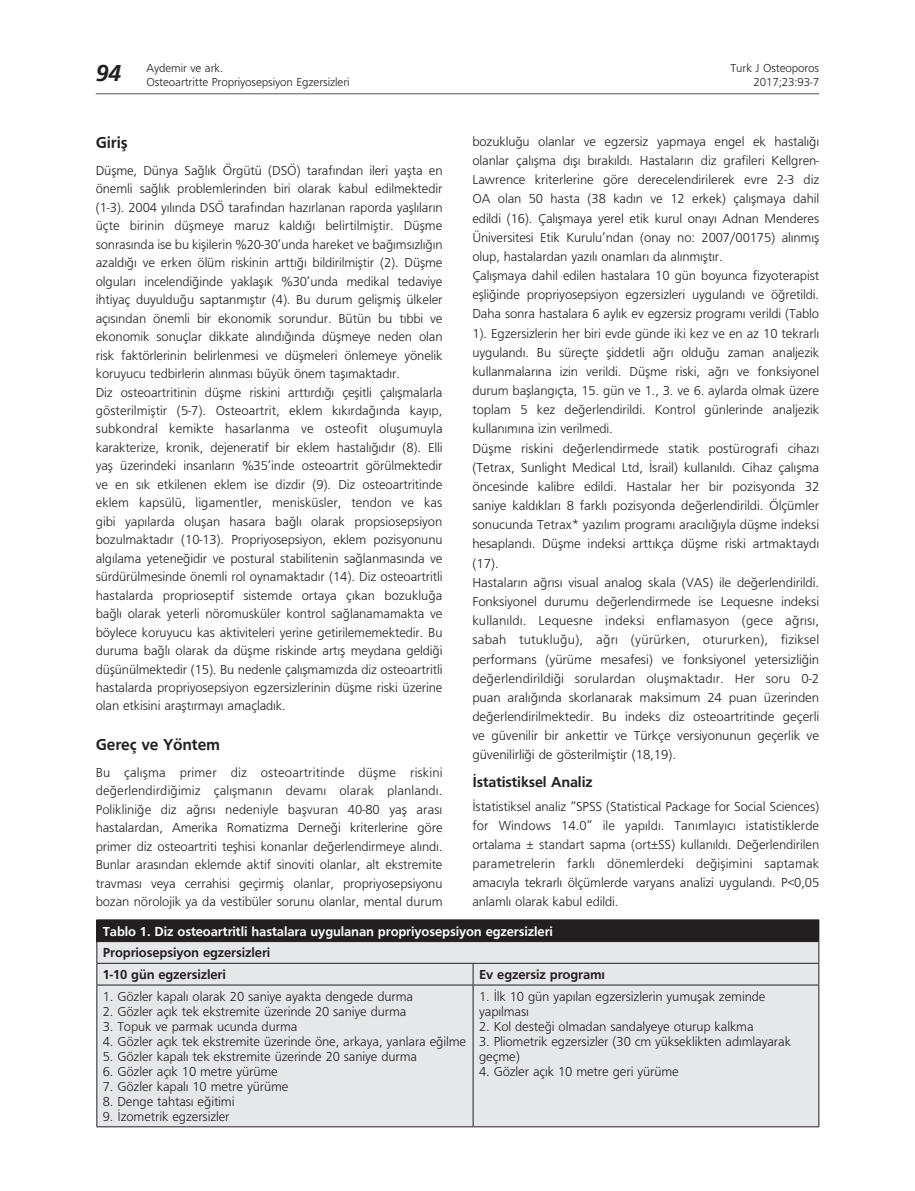
<style>
.page{position:relative;width:915px;height:1191px;background:#fff}
.page>*{position:absolute;margin:0;border:0;box-sizing:border-box;transform-origin:0 0}
.t1{font:24px "Frugal Bold Italic Tr";color:#231f20}
.ARABASLIK{font:16.5px "Frugal Bold Tr";letter-spacing:-.01em;color:#231f20}
.YAZI_BOLD{font:15px "Frugal Bold Tr";letter-spacing:-.01em;color:#231f20}
.YAZI{font:13.5px/18.5px "Frugal Normal Tr";letter-spacing:-.01em;color:#231f20;text-align:justify}
.TABLO_YAZI{font:13.5px/15px "Frugal Normal Tr";letter-spacing:-.01em;color:#231f20}
.TABLO_BASLIK{font:13.5px "Frugal Bold Tr";letter-spacing:-.01em;color:#fff}
.TABLO_ARA_BASLIK{font:13.5px "Frugal Bold Tr";letter-spacing:-.01em;color:#231f20}
.t2{font:12px "Frugal Normal Tr";letter-spacing:-.01em;color:#231f20}
</style>
<div class="page">
<hr style="left:96px;top:94px;width:723px;height:1px;background:#57585a">
<div style="left:97px;top:920px;width:721px;height:21px;background:#231f20"></div>
<div style="left:97px;top:942px;width:721px;height:184px;background:#e6e7e9"></div>
<hr style="left:96px;top:919px;width:377px;height:1px;background:#231f20">
<hr style="left:473px;top:919px;width:346px;height:1px;background:#231f20">
<hr style="left:96px;top:941px;width:377px;height:1px;background:#231f20">
<hr style="left:473px;top:941px;width:346px;height:1px;background:#231f20">
<hr style="left:96px;top:963px;width:377px;height:1px;background:#231f20">
<svg style="left:96px;top:920px;width:1px;height:64px"></svg>
<hr style="left:473px;top:963px;width:346px;height:1px;background:#231f20">
<svg style="left:472px;top:963px;width:1px;height:21px"></svg>
<svg style="left:818px;top:920px;width:1px;height:64px"></svg>
<hr style="left:96px;top:984px;width:377px;height:1px;background:#231f20">
<hr style="left:96px;top:985px;width:1px;height:141px;background:#231f20">
<hr style="left:473px;top:984px;width:346px;height:1px;background:#231f20">
<hr style="left:472px;top:985px;width:1px;height:141px;background:#231f20">
<hr style="left:818px;top:985px;width:1px;height:141px;background:#231f20">
<hr style="left:96px;top:1126px;width:377px;height:1px;background:#231f20">
<hr style="left:473px;top:1126px;width:346px;height:1px;background:#231f20">
<p class="t1" style="left:96px;top:59px;width:27px">94</p>
<p class="t2" style="left:146px;top:62px;width:78px">Aydemir ve ark.</p>
<p class="t2" style="left:146px;top:75px;width:205px">Osteoartritte Propriyosepsiyon Egzersizleri</p>
<p class="t2" style="left:730px;top:62px;width:90px">Turk J Osteoporos</p>
<p class="t2" style="left:753px;top:75px;width:67px">2017;23:93-7</p>
<p class="YAZI" style="left:472px;top:132px;width:348px;line-height:19.2px">bozukluğu olanlar ve egzersiz yapmaya engel ek hastalığı olanlar çalışma dışı bırakıldı. Hastaların diz grafileri Kellgren-Lawrence kriterlerine göre derecelendirilerek evre 2-3 diz OA olan 50 hasta (38 kadın ve 12 erkek) çalışmaya dahil edildi (16). Çalışmaya yerel etik kurul onayı Adnan Menderes Üniversitesi Etik Kurulu’ndan (onay no: 2007/00175) alınmış olup, hastalardan yazılı onamları da alınmıştır.</p>
<p class="YAZI" style="left:472px;top:266px;width:348px;line-height:19.2px">Çalışmaya dahil edilen hastalara 10 gün boyunca fizyoterapist eşliğinde propriyosepsiyon egzersizleri uygulandı ve öğretildi.<br>Daha sonra hastalara 6 aylık ev egzersiz programı verildi (Tablo 1). Egzersizlerin her biri evde günde iki kez ve en az 10 tekrarlı uygulandı. Bu süreçte şiddetli ağrı olduğu zaman analjezik kullanmalarına izin verildi. Düşme riski, ağrı ve fonksiyonel durum başlangıçta, 15. gün ve 1., 3. ve 6. aylarda olmak üzere toplam 5 kez değerlendirildi. Kontrol günlerinde analjezik kullanımına izin verilmedi.</p>
<p class="YAZI" style="left:472px;top:438px;width:348px;line-height:19.2px">Düşme riskini değerlendirmede statik postürografi cihazı (Tetrax, Sunlight Medical Ltd, İsrail) kullanıldı. Cihaz çalışma öncesinde kalibre edildi. Hastalar her bir pozisyonda 32 saniye kaldıkları 8 farklı pozisyonda değerlendirildi. Ölçümler sonucunda Tetrax* yazılım programı aracılığıyla düşme indeksi hesaplandı. Düşme indeksi arttıkça düşme riski artmaktaydı (17).</p>
<p class="YAZI" style="left:472px;top:572px;width:348px;line-height:19.2px">Hastaların ağrısı visual analog skala (VAS) ile değerlendirildi.<br>Fonksiyonel durumu değerlendirmede ise Lequesne indeksi kullanıldı. Lequesne indeksi enflamasyon (gece ağrısı, sabah tutukluğu), ağrı (yürürken, otururken), fiziksel performans (yürüme mesafesi) ve fonksiyonel yetersizliğin değerlendirildiği sorulardan oluşmaktadır. Her soru 0-2 puan aralığında skorlanarak maksimum 24 puan üzerinden değerlendirilmektedir. Bu indeks diz osteoartritinde geçerli ve güvenilir bir ankettir ve Türkçe versiyonunun geçerlik ve güvenilirliği de gösterilmiştir (18,19).</p>
<p class="YAZI_BOLD" style="left:472px;top:773px;width:122px">İstatistiksel Analiz</p>
<p class="YAZI" style="left:472px;top:796px;width:348px;line-height:19.2px">İstatistiksel analiz “SPSS (Statistical Package for Social Sciences) for Windows 14.0” ile yapıldı. Tanımlayıcı istatistiklerde ortalama ± standart sapma (ort±SS) kullanıldı. Değerlendirilen parametrelerin farklı dönemlerdeki değişimini saptamak amacıyla tekrarlı ölçümlerde varyans analizi uygulandı. P&lt;0,05 anlamlı olarak kabul edildi.</p>
<p class="TABLO_BASLIK" style="left:103px;top:923px;width:451px">Tablo 1. Diz osteoartritli hastalara uygulanan propriyosepsiyon egzersizleri</p>
<p class="TABLO_ARA_BASLIK" style="left:103px;top:945px;width:169px">Propriosepsiyon egzersizleri</p>
<p class="TABLO_ARA_BASLIK" style="left:103px;top:966px;width:124px">1-10 gün egzersizleri</p>
<p class="TABLO_ARA_BASLIK" style="left:479px;top:966px;width:127px">Ev egzersiz programı</p>
<p class="TABLO_YAZI" style="left:103px;top:988px;width:312px">1. Gözler kapalı olarak 20 saniye ayakta dengede durma</p>
<p class="TABLO_YAZI" style="left:103px;top:1003px;width:305px">2. Gözler açık tek ekstremite üzerinde 20 saniye durma</p>
<p class="TABLO_YAZI" style="left:103px;top:1018px;width:196px">3. Topuk ve parmak ucunda durma</p>
<p class="TABLO_YAZI" style="left:103px;top:1033px;width:365px">4. Gözler açık tek ekstremite üzerinde öne, arkaya, yanlara eğilme</p>
<p class="TABLO_YAZI" style="left:103px;top:1048px;width:316px">5. Gözler kapalı tek ekstremite üzerinde 20 saniye durma</p>
<p class="TABLO_YAZI" style="left:103px;top:1063px;width:176px">6. Gözler açık 10 metre yürüme</p>
<p class="TABLO_YAZI" style="left:103px;top:1078px;width:187px">7. Gözler kapalı 10 metre yürüme</p>
<p class="TABLO_YAZI" style="left:103px;top:1093px;width:133px">8. Denge tahtası eğitimi</p>
<p class="TABLO_YAZI" style="left:103px;top:1108px;width:128px">9. İzometrik egzersizler</p>
<p class="ARABASLIK" style="left:96px;top:133px;width:34px">Giriş</p>
<p class="YAZI" style="left:96px;top:161px;width:348px">Düşme, Dünya Sağlık Örgütü (DSÖ) tarafından ileri yaşta en önemli sağlık problemlerinden biri olarak kabul edilmektedir (1-3). 2004 yılında DSÖ tarafından hazırlanan raporda yaşlıların üçte birinin düşmeye maruz kaldığı belirtilmiştir. Düşme sonrasında ise bu kişilerin %20-30’unda hareket ve bağımsızlığın azaldığı ve erken ölüm riskinin arttığı bildirilmiştir (2). Düşme olguları incelendiğinde yaklaşık %30’unda medikal tedaviye ihtiyaç duyulduğu saptanmıştır (4). Bu durum gelişmiş ülkeler açısından önemli bir ekonomik sorundur. Bütün bu tıbbi ve ekonomik sonuçlar dikkate alındığında düşmeye neden olan risk faktörlerinin belirlenmesi ve düşmeleri önlemeye yönelik koruyucu tedbirlerin alınması büyük önem taşımaktadır.</p>
<p class="YAZI" style="left:96px;top:383px;width:348px">Diz osteoartritinin düşme riskini arttırdığı çeşitli çalışmalarla gösterilmiştir (5-7). Osteoartrit, eklem kıkırdağında kayıp, subkondral kemikte hasarlanma ve osteofit oluşumuyla karakterize, kronik, dejeneratif bir eklem hastalığıdır (8). Elli yaş üzerindeki insanların %35’inde osteoartrit görülmektedir ve en sık etkilenen eklem ise dizdir (9). Diz osteoartritinde eklem kapsülü, ligamentler, menisküsler, tendon ve kas gibi yapılarda oluşan hasara bağlı olarak propsiosepsiyon bozulmaktadır (10-13). Propriyosepsiyon, eklem pozisyonunu algılama yeteneğidir ve postural stabilitenin sağlanmasında ve sürdürülmesinde önemli rol oynamaktadır (14). Diz osteoartritli hastalarda proprioseptif sistemde ortaya çıkan bozukluğa bağlı olarak yeterli nöromusküler kontrol sağlanamamakta ve böylece koruyucu kas aktiviteleri yerine getirilememektedir. Bu duruma bağlı olarak da düşme riskinde artış meydana geldiği düşünülmektedir (15). Bu nedenle çalışmamızda diz osteoartritli hastalarda propriyosepsiyon egzersizlerinin düşme riski üzerine olan etkisini araştırmayı amaçladık.</p>
<p class="ARABASLIK" style="left:96px;top:735px;width:126px">Gereç ve Yöntem</p>
<p class="YAZI" style="left:96px;top:763px;width:348px">Bu çalışma primer diz osteoartritinde düşme riskini değerlendirdiğimiz çalışmanın devamı olarak planlandı.<br>Polikliniğe diz ağrısı nedeniyle başvuran 40-80 yaş arası hastalardan, Amerika Romatizma Derneği kriterlerine göre primer diz osteoartriti teşhisi konanlar değerlendirmeye alındı.<br>Bunlar arasından eklemde aktif sinoviti olanlar, alt ekstremite travması veya cerrahisi geçirmiş olanlar, propriyosepsiyonu bozan nörolojik ya da vestibüler sorunu olanlar, mental durum</p>
<p class="TABLO_YAZI" style="left:479px;top:988px;width:288px">1. İlk 10 gün yapılan egzersizlerin yumuşak zeminde yapılması</p>
<p class="TABLO_YAZI" style="left:479px;top:1018px;width:276px">2. Kol desteği olmadan sandalyeye oturup kalkma</p>
<p class="TABLO_YAZI" style="left:479px;top:1033px;width:313px">3. Pliometrik egzersizler (30 cm yükseklikten adımlayarak geçme)</p>
<p class="TABLO_YAZI" style="left:479px;top:1063px;width:201px">4. Gözler açık 10 metre geri yürüme</p>
</div>
